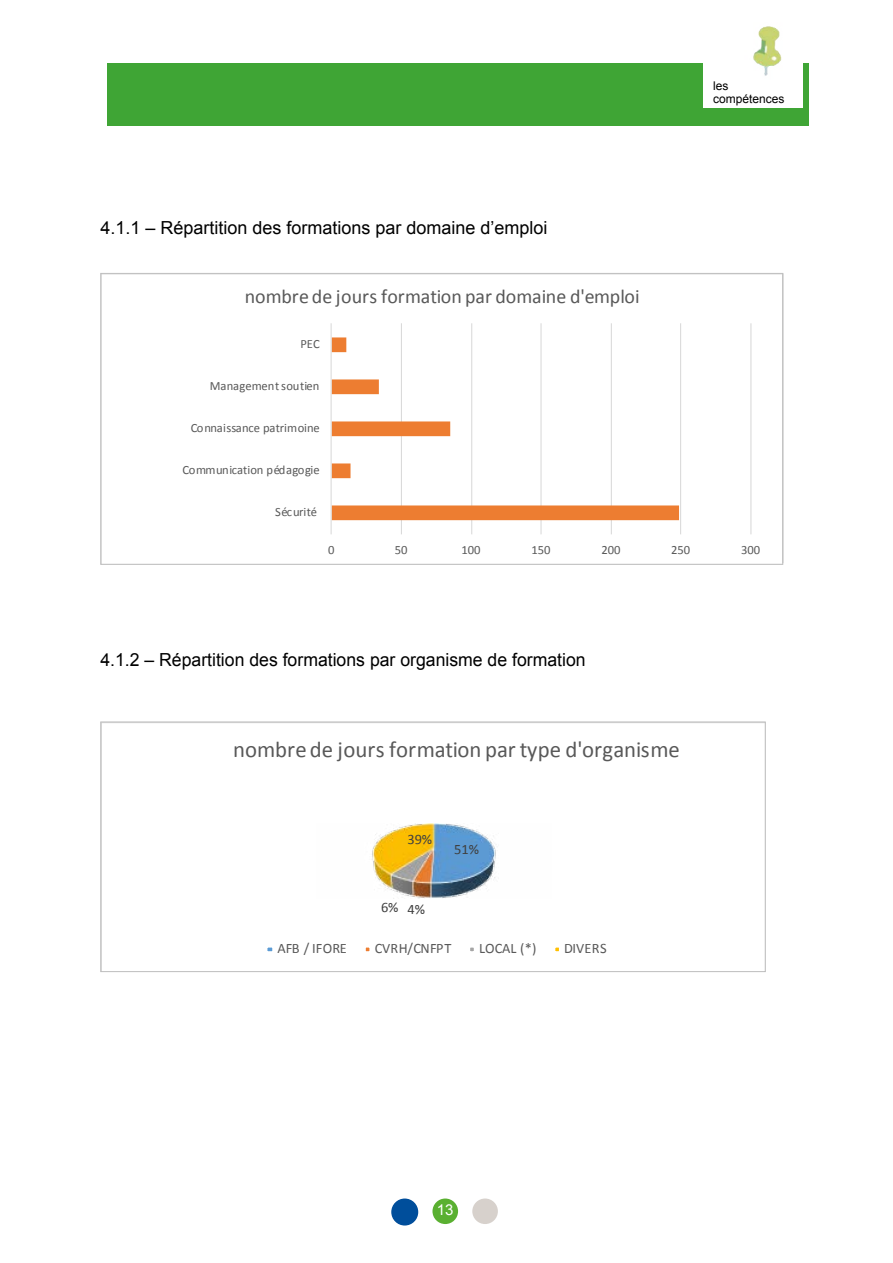
<style>
.page{position:relative;width:893px;height:1263px;background:#fff}
.page>*{position:absolute;margin:0;border:0;box-sizing:border-box;transform-origin:0 0}
.t1{font:22.8px "Calibri";color:#595959}
.t2{font:19.95px "Calibri";color:#595959}
.t3{font:18px "Arial";color:#000}
.t4{font:15px "Arial";color:#fff}
.t5{font:14.4px "Calibri";letter-spacing:.005em;color:#595959}
.t6{font:14.4px "Calibri";color:#404040}
.t7{font:12.6px "Calibri";letter-spacing:-.005em;color:#595959}
.t8{font:12px/13.2px "Arial";color:#000}
</style>
<div class="page">
<div style="left:472px;top:1198px;width:26px;height:26px;background:#d7d1cc;border-radius:50%"></div>
<div style="left:392px;top:1199px;width:25px;height:26px;background:#004e9b;border-radius:50%"></div>
<div style="left:391px;top:1198px;width:27px;height:27px;border:2px solid #004e9b;border-radius:50%"></div>
<div style="left:432px;top:1198px;width:26px;height:26px;background:#5ab031;border-radius:50%"></div>
<svg style="left:330px;top:323px;width:422px;height:212px"></svg>
<svg style="left:267px;top:823px;width:292px;height:129px"></svg>
<div style="left:100px;top:722px;width:666px;height:250px;border:1px solid #bfbfbf"></div>
<div style="left:107px;top:63px;width:701px;height:63px;background:#3fa535"></div>
<img style="left:703px;top:26px;width:106px;height:100px">
<hr style="left:782px;top:273px;width:1px;height:290px;background:#bfbfbf">
<p class="t3" style="left:100px;top:216px;width:449px">4.1.1 – Répartition des formations par domaine d’emploi</p>
<p class="t2" style="left:245px;top:284px;width:396px">nombre de jours formation par domaine d'emploi</p>
<p class="t7" style="left:300px;top:336px;width:21px">PEC</p>
<p class="t7" style="left:210px;top:378px;width:111px">Management soutien</p>
<p class="t7" style="left:191px;top:420px;width:131px">Connaissance patrimoine</p>
<p class="t7" style="left:182px;top:462px;width:139px">Communication pédagogie</p>
<p class="t7" style="left:275px;top:504px;width:43px">Sécurité</p>
<p class="t8" style="left:713px;top:79px;width:73px">les compétences</p>
<p class="t7" style="left:328px;top:541px;width:8px">0</p>
<p class="t7" style="left:395px;top:541px;width:14px">50</p>
<p class="t7" style="left:462px;top:541px;width:20px">100</p>
<p class="t7" style="left:531px;top:541px;width:20px">150</p>
<p class="t7" style="left:601px;top:541px;width:20px">200</p>
<p class="t7" style="left:671px;top:541px;width:20px">250</p>
<p class="t7" style="left:741px;top:541px;width:20px">300</p>
<p class="t3" style="left:100px;top:648px;width:487px">4.1.2 – Répartition des formations par organisme de formation</p>
<p class="t1" style="left:233px;top:735px;width:448px">nombre de jours formation par type d'organisme</p>
<p class="t6" style="left:407px;top:830px;width:26px">39%</p>
<p class="t6" style="left:381px;top:899px;width:45px">6% 4%</p>
<p class="t6" style="left:454px;top:840px;width:26px">51%</p>
<p class="t5" style="left:277px;top:939px;width:71px">AFB / IFORE</p>
<p class="t5" style="left:375px;top:939px;width:78px">CVRH/CNFPT</p>
<p class="t5" style="left:479px;top:939px;width:59px">LOCAL (*)</p>
<p class="t5" style="left:564px;top:939px;width:44px">DIVERS</p>
<p class="t4" style="left:437px;top:1200px;width:18px">13</p>
</div>
